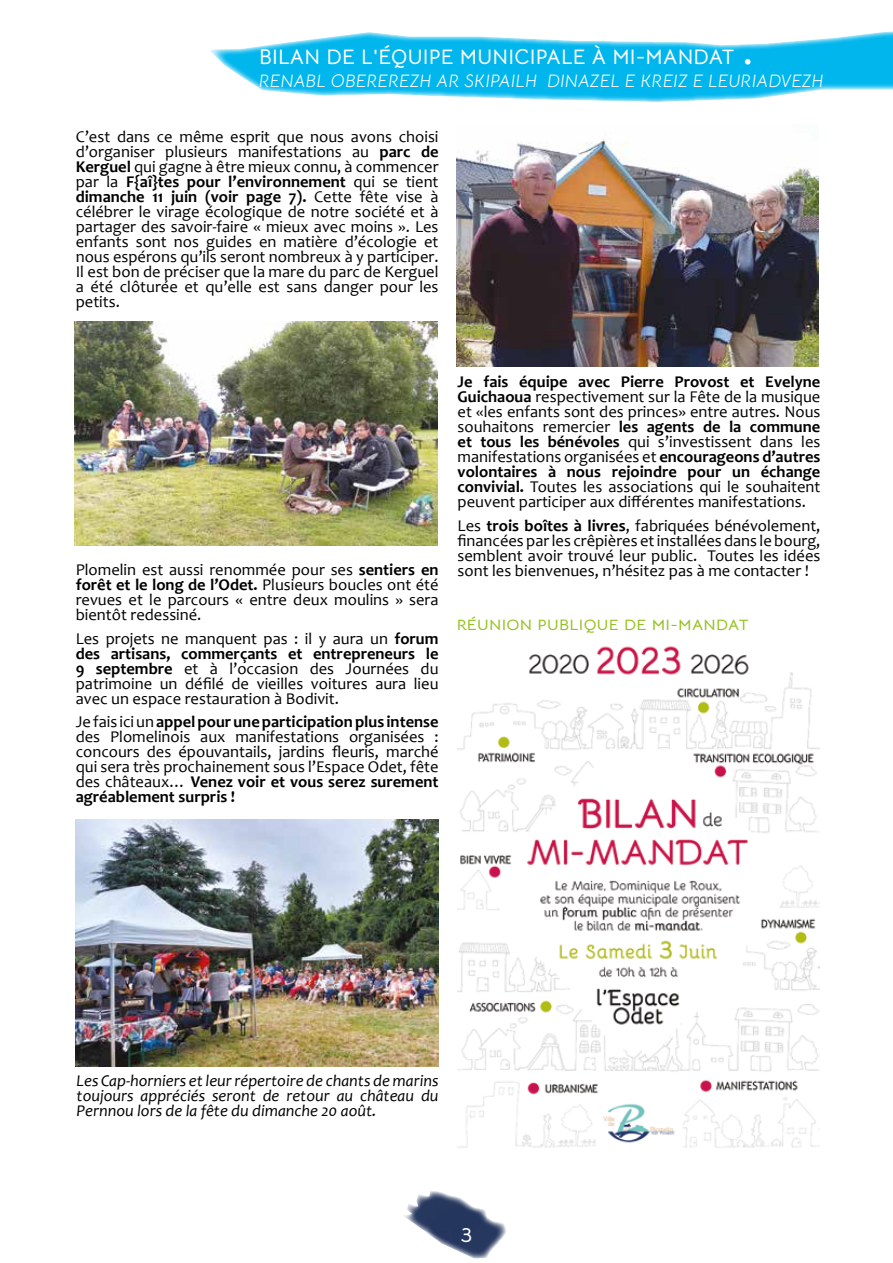
<style>
.page{position:relative;width:893px;height:1263px;background:#fff}
.page>*{position:absolute;margin:0;border:0;box-sizing:border-box;transform-origin:0 0}
.t1{font:700 54px "Bellota Text";color:#fff}
.t2{font:700 21px "Bellota Text";letter-spacing:.01em;color:#fff}
.t3{font:italic 18px "Bellota Text";letter-spacing:.01em;color:#fff}
.t4{font:16.5px/15px "Candara";color:#000;text-align:justify}
.t5{font:italic 16.5px/15px "Candara";color:#000;text-align:justify}
.t6{font:700 16.5px "Candara";color:#000}
.t7{font:700 15px "Bellota Text";letter-spacing:.015em;color:#95c11f;scale:1.1 1}
.s1{font-weight:700}
.s2{font-weight:400}
</style>
<div class="page">
<svg style="left:404px;top:1191px;width:102px;height:67px"></svg>
<svg style="left:210px;top:31px;width:683px;height:71px;fill:#01b6ed"></svg>
<img style="left:457px;top:139px;width:362px;height:227px">
<img style="left:457px;top:646px;width:363px;height:502px">
<img style="left:76px;top:819px;width:363px;height:248px">
<img style="left:75px;top:321px;width:362px;height:224px">
<p class="t2" style="left:259px;top:40px;width:477px">BILAN DE L'ÉQUIPE MUNICIPALE À MI-MANDAT</p>
<h1 class="t1" style="left:741px;top:1px;width:15px">.</h1>
<p class="t3" style="left:259px;top:66px;width:566px">RENABL OBEREREZH AR SKIPAILH DINAZEL E KREIZ E LEURIADVEZH</p>
<p class="t4" style="left:76px;top:128px;width:364px">C’est dans ce même esprit que nous avons choisi d’organiser plusieurs manifestations au <span class="s1">parc de Kerguel</span> qui gagne à être mieux connu, à commencer par la <span class="s1">F{aî}tes pour l’environnement</span> qui se tient <span class="s1">dimanche 11 juin (voir page 7).</span> Cette fête vise à célébrer le virage écologique de notre société et à partager des savoir-faire « mieux avec moins ». Les enfants sont nos guides en matière d’écologie et nous espérons qu’ils seront nombreux à y participer.<br>Il est bon de préciser que la mare du parc de Kerguel a été clôturée et qu’elle est sans danger pour les petits.</p>
<p class="t4" style="left:458px;top:374px;width:364px"><span class="s1">Je fais équipe avec Pierre Provost et Evelyne Guichaoua</span> respectivement sur la Fête de la musique et «les enfants sont des princes» entre autres. Nous souhaitons remercier <span class="s1">les agents de la commune et tous les bénévoles</span> qui s’investissent dans les manifestations organisées et <span class="s1">encourageons d’autres volontaires à nous rejoindre pour un échange convivial.</span> Toutes les associations qui le souhaitent peuvent participer aux différentes manifestations.</p>
<p class="t4" style="left:458px;top:518px;width:364px">Les <span class="s1">trois boîtes à livres</span>, fabriquées bénévolement,</p>
<p class="t4" style="left:458px;top:533px;width:364px">financées par les crêpières et installées dans le bourg,</p>
<p class="t4" style="left:458px;top:548px;width:364px">semblent avoir trouvé leur public. Toutes les idées</p>
<p class="t4" style="left:76px;top:563px;width:735px">Plomelin est aussi renommée pour ses <span class="s1">sentiers en</span> sont les bienvenues, n’hésitez pas à me contacter !</p>
<p class="t6" style="left:76px;top:575px;width:364px">forêt et le long de l’Odet. <span class="s2">Plusieurs boucles ont été</span></p>
<p class="t4" style="left:76px;top:592px;width:364px">revues et le parcours « entre deux moulins » sera</p>
<p class="t4" style="left:76px;top:607px;width:127px">bientôt redessiné.</p>
<p class="t4" style="left:76px;top:631px;width:364px">Les projets ne manquent pas : il y aura un <span class="s1">forum des artisans, commerçants et entrepreneurs le 9 septembre</span> et à l’occasion des Journées du patrimoine un défilé de vieilles voitures aura lieu avec un espace restauration à Bodivit.</p>
<p class="t4" style="left:76px;top:714px;width:364px">Je fais ici un <span class="s1">appel pour une participation plus intense </span>des Plomelinois aux manifestations organisées : concours des épouvantails, jardins fleuris, marché qui sera très prochainement sous l’Espace Odet, fête des châteaux… <span class="s1">Venez voir et vous serez surement agréablement surpris !</span></p>
<p class="t7" style="left:457px;top:612px;width:267px">RÉUNION PUBLIQUE DE MI-MANDAT</p>
<p class="t5" style="left:77px;top:1073px;width:363px">Les Cap-horniers et leur répertoire de chants de marins toujours appréciés seront de retour au château du Pernnou lors de la fête du dimanche 20 août.</p>
<p class="t2" style="left:441px;top:1217px;width:32px">3 3</p>
</div>
